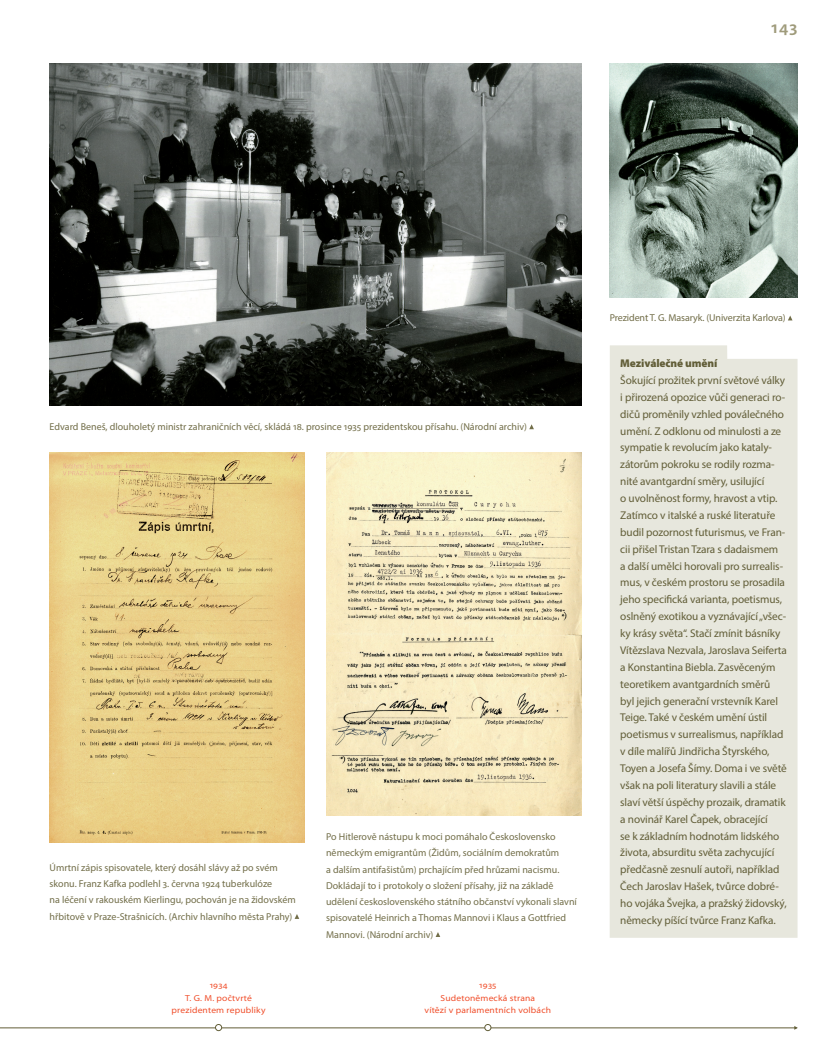
<style>
.page{position:relative;width:833px;height:1063px;background:#fff}
.page>*{position:absolute;margin:0;border:0;box-sizing:border-box;transform-origin:0 0}
.t1{font:600 17.5px "Myriad Pro";color:#9f9b7b}
.Text_box{font:11.25px/16.9px "Myriad Pro";letter-spacing:-.01em;color:#625e38}
.Nadpis_box{font:900 11.25px "Myriad Pro";letter-spacing:-.01em;color:#625e38}
.Popisek{font:10px/16.2px "Myriad Pro";color:#726e49}
.lista_red{font:semi-expanded 8.75px/12.5px "Myriad Pro";letter-spacing:.02em;color:#f04c28;text-align:center}
</style>
<div class="page">
<hr style="left:0;top:1028px;width:796px;height:1px;background:#625e38">
<div style="left:609px;top:345px;width:188px;height:593px;background:#e7e7dd"></div>
<img style="left:50px;top:64px;width:531px;height:341px">
<img style="left:50px;top:452px;width:255px;height:391px">
<img style="left:326px;top:452px;width:255px;height:363px">
<img style="left:609px;top:64px;width:188px;height:233px">
<div style="left:215px;top:1024px;width:7px;height:7px;background:#fff;border-radius:50%"></div>
<div style="left:215px;top:1024px;width:7px;height:7px;border:1px solid #625e38;border-radius:50%"></div>
<div style="left:485px;top:1024px;width:6px;height:7px;background:#fff;border-radius:50%"></div>
<div style="left:484px;top:1024px;width:7px;height:7px;border:1px solid #625e38;border-radius:50%"></div>
<svg style="left:294px;top:914px;width:5px;height:5px"></svg>
<svg style="left:529px;top:424px;width:5px;height:5px"></svg>
<svg style="left:435px;top:932px;width:5px;height:5px"></svg>
<svg style="left:788px;top:316px;width:4px;height:4px"></svg>
<h1 class="t1" style="left:771px;top:16px;width:28px">143</h1>
<p class="Popisek" style="left:50px;top:418px;width:479px">Edvard Beneš, dlouholetý ministr zahraničních věcí, skládá 18. prosince 1935 prezidentskou přísahu. (Národní archiv)</p>
<p class="Popisek" style="left:50px;top:859px;width:248px">Úmrtní zápis spisovatele, který dosáhl slávy až po svém skonu. Franz Kafka podlehl 3. června 1924 tuberkulóze<br>na léčení v rakouském Kierlingu, pochován je na židovském hřbitově v Praze-Strašnicích. (Archiv hlavního města Prahy)</p>
<p class="lista_red" style="left:210px;top:979px;width:19px">1934</p>
<p class="lista_red" style="left:172px;top:992px;width:95px">T. G. M. počtvrté prezidentem republiky</p>
<p class="Popisek" style="left:326px;top:828px;width:252px">Po Hitlerově nástupu k moci pomáhalo Československo německým emigrantům (Židům, sociálním demokratům<br>a dalším antifašistům) prchajícím před hrůzami nacismu.<br>Dokládají to i protokoly o složení přísahy, již na základě udělení československého státního občanství vykonali slavní spisovatelé Heinrich a Thomas Mannovi i Klaus a Gottfried Mannovi. (Národní archiv)</p>
<p class="lista_red" style="left:479px;top:979px;width:19px">1935</p>
<p class="lista_red" style="left:440px;top:992px;width:96px">Sudetoněmecká strana</p>
<p class="lista_red" style="left:424px;top:1004px;width:128px">vítězí v parlamentních volbách</p>
<p class="Popisek" style="left:609px;top:309px;width:177px">Prezident T. G. Masaryk. (Univerzita Karlova)</p>
<p class="Nadpis_box" style="left:620px;top:356px;width:99px">Meziválečné umění</p>
<p class="Text_box" style="left:620px;top:372px;width:168px">Šokující prožitek první světové války i přirozená opozice vůči generaci ro&shy;dičů proměnily vzhled poválečného umění. Z odklonu od minulosti a ze sympatie k revolucím jako kataly&shy;zátorům pokroku se rodily rozma&shy;nité avantgardní směry, usilující<br>o uvolněnost formy, hravost a vtip.<br>Zatímco v italské a ruské literatuře budil pozornost futurismus, ve Fran&shy;cii přišel Tristan Tzara s dadaismem<br>a další umělci horovali pro surrealis&shy;mus, v českém prostoru se prosadila jeho specifická varianta, poetismus, oslněný exotikou a vyznávající „všec&shy;ky krásy světa“. Stačí zmínit básníky Vítězslava Nezvala, Jaroslava Seiferta a Konstantina Biebla. Zasvěceným teoretikem avantgardních směrů byl jejich generační vrstevník Karel Teige. Také v českém umění ústil poetismus v surrealismus, například v díle malířů Jindřicha Štyrského, Toyen a Josefa Šímy. Doma i ve světě však na poli literatury slavili a stále slaví větší úspěchy prozaik, dramatik a novinář Karel Čapek, obracející<br>se k základním hodnotám lidského života, absurditu světa zachycující předčasně zesnulí autoři, například Čech Jaroslav Hašek, tvůrce dobré&shy;ho vojáka Švejka, a pražský židovský, německy píšící tvůrce Franz Kafka.</p>
</div>
